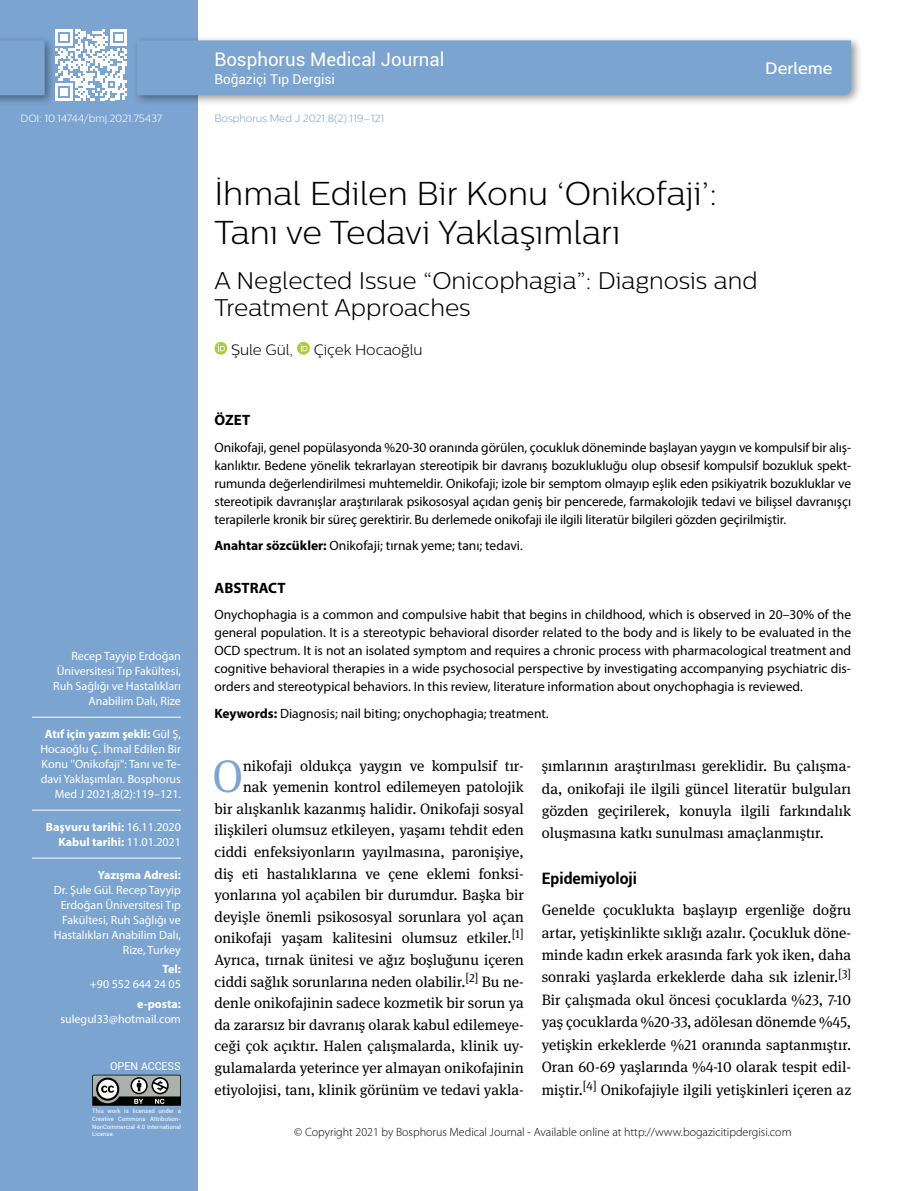
<style>
.page{position:relative;width:915px;height:1191px;background:#fff}
.page>*{position:absolute;margin:0;border:0;box-sizing:border-box;transform-origin:0 0}
.t1{font:45.45px "DG Meta Serif Science";color:#7ca4d1}
.t2{font:300 33px/39px "Centrale Sans";color:#000}
.t3{font:300 24px/27px "Centrale Sans";color:#000}
.t4{font:18.6px "Roboto";color:#fff}
.t5{font:500 16.5px "Centrale Sans";color:#fff}
.t6{font:700 15.75px "Roboto";color:#000}
.t7{font:15px/21.6px "DG Meta Serif Science";color:#000;text-align:justify}
.t8{font:300 15px "Centrale Sans";letter-spacing:-.005em;color:#000}
.t9{font:700 15px "Myriad Pro";color:#000}
.t10{font:13.5px/18px "Myriad Pro";color:#000;text-align:justify}
.t11{font:13.5px "Roboto";color:#fff}
.t12{font:12px/15px "Myriad Pro";color:#fff;text-align:right}
.t13{font:300 12px "Myriad Pro";color:#000}
.t14{font:700 12px/15px "Myriad Pro";color:#fff;text-align:right}
.t15{font:10.95px "Roboto";color:#fff}
.t16{font:300 10.5px "Centrale Sans";letter-spacing:-.01em;color:#7ca4d1}
.t17{font:300 10.5px "Centrale Sans";letter-spacing:-.01em;color:#fff}
.t18{font:6px/7.5px "Roboto";color:#fff;text-align:justify}
.s1{font-weight:700}
.s2{font-weight:400}
</style>
<div class="page">
<div style="left:0;top:0;width:198px;height:1191px;background:#7ca4d1"></div>
<svg style="left:214px;top:342px;width:13px;height:13px"></svg>
<svg style="left:218px;top:344px;width:7px;height:7px"></svg>
<svg style="left:297px;top:342px;width:13px;height:13px"></svg>
<svg style="left:300px;top:344px;width:7px;height:7px"></svg>
<div style="left:132px;top:35px;width:730px;height:72px;background:#000;opacity:.4"></div>
<div style="left:137px;top:40px;width:713px;height:55px;background:#7ca4d1"></div>
<svg style="left:56px;top:29px;width:71px;height:71px"></svg>
<div style="left:0;top:35px;width:56px;height:72px;background:#000;opacity:.4"></div>
<svg style="left:0;top:40px;width:45px;height:55px"></svg>
<hr style="left:32px;top:717px;width:149px;height:1px;background:#fff">
<hr style="left:32px;top:857px;width:149px;height:1px;background:#fff">
<hr style="left:32px;top:809px;width:149px;height:1px;background:#fff">
<svg style="left:92px;top:1074px;width:89px;height:32px;background:#717574"></svg>
<p class="t17" style="left:21px;top:113px;width:143px">DOI: 10.14744/bmj.2021.75437</p>
<p class="t12" style="left:53px;top:648px;width:129px">Recep Tayyip Erdoğan<br>Üniversitesi Tıp Fakültesi,<br>Ruh Sağlığı ve Hastalıkları<br>Anabilim Dalı, Rize</p>
<p class="t12" style="left:40px;top:726px;width:142px"><span class="s1">Atıf için yazım şekli:</span> Gül Ş,<br>Hocaoğlu Ç. İhmal Edilen Bir<br>Konu ''Onikofaji'': Tanı ve Te&shy;davi Yaklaşımları. Bosphorus<br>Med J 2021;8(2):119–121.</p>
<p class="t14" style="left:46px;top:819px;width:136px">Başvuru tarihi: <span class="s2">16.11.2020<br></span>Kabul tarihi: <span class="s2">11.01.2021</span></p>
<p class="t14" style="left:98px;top:867px;width:84px">Yazışma Adresi:</p>
<p class="t12" style="left:54px;top:882px;width:129px">Dr. Şule Gül. Recep Tayyip<br>Erdoğan Üniversitesi Tıp<br>Fakültesi, Ruh Sağlığı ve<br>Hastalıkları Anabilim Dalı,<br>Rize, Turkey</p>
<p class="t14" style="left:162px;top:961px;width:20px">Tel:</p>
<p class="t12" style="left:90px;top:976px;width:93px">+90 552 644 24 05</p>
<p class="t14" style="left:137px;top:995px;width:45px">e-posta:</p>
<p class="t12" style="left:60px;top:1011px;width:122px">sulegul33@hotmail.com</p>
<p class="t15" style="left:110px;top:1058px;width:72px">OPEN ACCESS</p>
<p class="t18" style="left:92px;top:1107px;width:90px">This work is licensed under a Creative Commons Attribution-NonCommercial 4.0 International License.</p>
<p class="t4" style="left:214px;top:46px;width:231px">Bosphorus Medical Journal</p>
<p class="t11" style="left:214px;top:70px;width:122px">Boğaziçi Tıp Dergisi</p>
<p class="t16" style="left:214px;top:113px;width:171px">Bosphorus Med J 2021;8(2):119–121</p>
<p class="t5" style="left:765px;top:58px;width:69px">Derleme</p>
<h2 class="t2" style="left:214px;top:173px;width:504px">İhmal Edilen Bir Konu ‘Onikofaji’:<br>Tanı ve Tedavi Yaklaşımları</h2>
<h3 class="t3" style="left:214px;top:266px;width:544px">A Neglected Issue “Onicophagia”: Diagnosis and<br>Treatment Approaches</h3>
<p class="t8" style="left:231px;top:341px;width:64px">Şule Gül,</p>
<p class="t8" style="left:313px;top:341px;width:110px">Çiçek Hocaoğlu</p>
<p class="t9" style="left:214px;top:410px;width:37px">ÖZET</p>
<p class="t10" style="left:214px;top:438px;width:638px">Onikofaji, genel popülasyonda %20-30 oranında görülen, çocukluk döneminde başlayan yaygın ve kompulsif bir alış&shy;kanlıktır. Bedene yönelik tekrarlayan stereotipik bir davranış bozuklukluğu olup obsesif kompulsif bozukluk spekt&shy;rumunda değerlendirilmesi muhtemeldir. Onikofaji; izole bir semptom olmayıp eşlik eden psikiyatrik bozukluklar ve stereotipik davranışlar araştırılarak psikososyal açıdan geniş bir pencerede, farmakolojik tedavi ve bilişsel davranışçı terapilerle kronik bir süreç gerektirir. Bu derlemede onikofaji ile ilgili literatür bilgileri gözden geçirilmiştir.</p>
<p class="t10" style="left:214px;top:536px;width:310px"><span class="s1">Anahtar sözcükler:</span> Onikofaji; tırnak yeme; tanı; tedavi.</p>
<p class="t9" style="left:214px;top:578px;width:73px">ABSTRACT</p>
<p class="t10" style="left:214px;top:605px;width:638px">Onychophagia is a common and compulsive habit that begins in childhood, which is observed in 20–30% of the general population. It is a stereotypic behavioral disorder related to the body and is likely to be evaluated in the OCD spectrum. It is not an isolated symptom and requires a chronic process with pharmacological treatment and cognitive behavioral therapies in a wide psychosocial perspective by investigating accompanying psychiatric dis&shy;orders and stereotypical behaviors. In this review, literature information about onychophagia is reviewed.</p>
<p class="t10" style="left:214px;top:704px;width:335px"><span class="s1">Keywords:</span> Diagnosis; nail biting; onychophagia; treatment.</p>
<p class="t7" style="left:214px;top:755px;width:311px;text-align:right">nikofaji oldukça yaygın ve kompulsif tır-<br>nak yemenin kontrol edilemeyen patolojik<br>bir alışkanlık kazanmış halidir. Onikofaji sosyal ilişkileri olumsuz etkileyen, yaşamı tehdit eden ciddi enfeksiyonların yayılmasına, paronişiye, diş eti hastalıklarına ve çene eklemi fonksi&shy;yonlarına yol açabilen bir durumdur. Başka bir deyişle önemli psikososyal sorunlara yol açan onikofaji yaşam kalitesini olumsuz etkiler.<sup>[1] </sup>Ayrıca, tırnak ünitesi ve ağız boşluğunu içeren ciddi sağlık sorunlarına neden olabilir.<sup>[2]</sup> Bu ne&shy;denle onikofajinin sadece kozmetik bir sorun ya da zararsız bir davranış olarak kabul edilemeye&shy;ceği çok açıktır. Halen çalışmalarda, klinik uy&shy;gulamalarda yeterince yer almayan onikofajinin etiyolojisi, tanı, klinik görünüm ve tedavi yakla-</p>
<p class="t7" style="left:541px;top:754px;width:311px;line-height:22.5px">şımlarının araştırılması gereklidir. Bu çalışma&shy;da, onikofaji ile ilgili güncel literatür bulguları gözden geçirilerek, konuyla ilgili farkındalık oluşmasına katkı sunulması amaçlanmıştır.</p>
<h1 class="t1" style="left:212px;top:742px;width:32px">O</h1>
<p class="t6" style="left:541px;top:867px;width:97px">Epidemiyoloji</p>
<p class="t7" style="left:541px;top:898px;width:311px;line-height:22.4px">Genelde çocuklukta başlayıp ergenliğe doğru artar, yetişkinlikte sıklığı azalır. Çocukluk döne&shy;minde kadın erkek arasında fark yok iken, daha sonraki yaşlarda erkeklerde daha sık izlenir.<sup>[3] </sup>Bir çalışmada okul öncesi çocuklarda %23, 7-10 yaş çocuklarda %20-33, adölesan dönemde %45, yetişkin erkeklerde %21 oranında saptanmıştır.<br>Oran 60-69 yaşlarında %4-10 olarak tespit edil&shy;miştir.<sup>[4]</sup> Onikofajiyle ilgili yetişkinleri içeren az</p>
<p class="t13" style="left:294px;top:1125px;width:498px">© Copyright 2021 by Bosphorus Medical Journal - Available online at http://www.bogazicitipdergisi.com</p>
</div>
